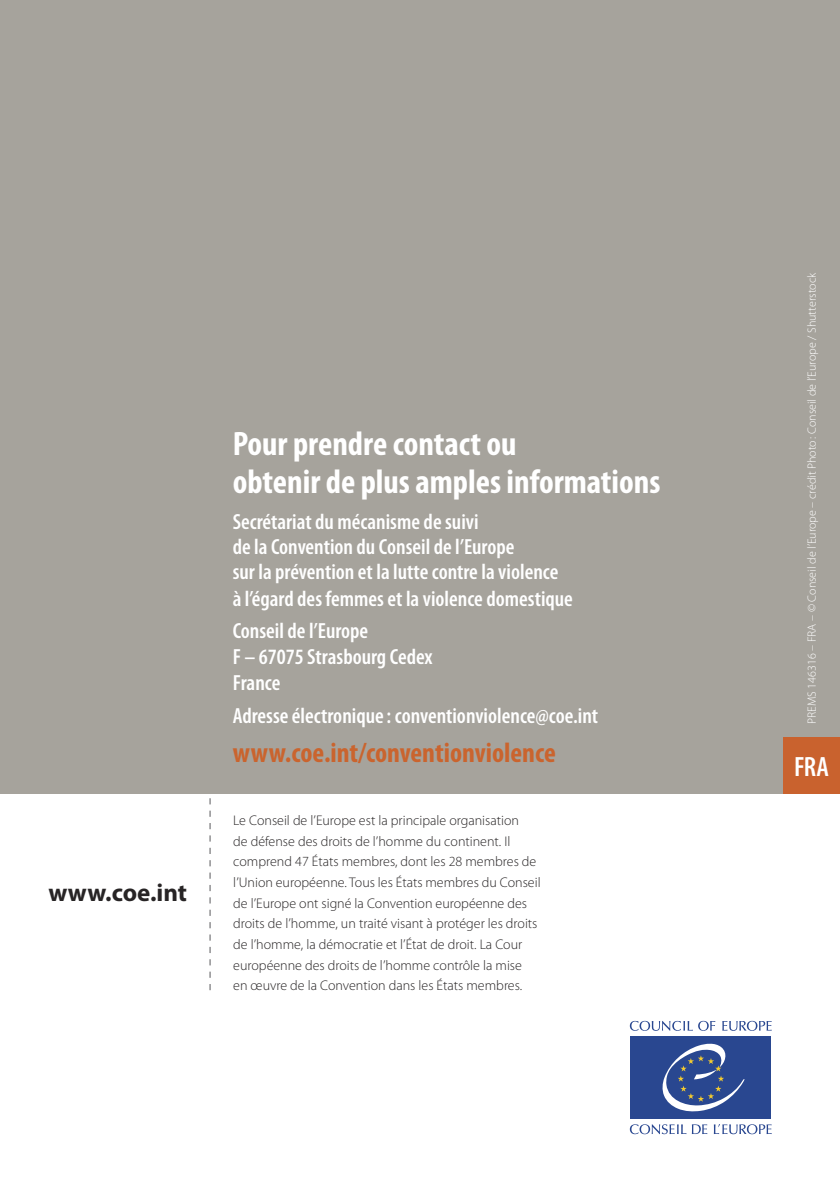
<style>
.page{position:relative;width:840px;height:1191px;background:#fff}
.page>*{position:absolute;margin:0;border:0;box-sizing:border-box;transform-origin:0 0}
.t1{font:700 condensed 34px/38px "Myriad Pro";color:#fff}
.t2{font:700 condensed 28px "Myriad Pro";color:#ca642e}
.t3{font:600 condensed 28px "Myriad Pro";color:#fff}
.t4{font:700 25px "Myriad Pro";color:#272425}
.t5{font:600 condensed 22px/25.4px "Myriad Pro";color:#fff}
.t6{font:300 14px/20.6px "Myriad Pro";color:#272425}
.t7{font:300 12px "Myriad Pro";color:#fff}
</style>
<div class="page">
<div style="left:0;top:0;width:839px;height:794px;background:#a6a39c"></div>
<svg style="left:722px;top:1020px;width:49px;height:10px"></svg>
<svg style="left:629px;top:1020px;width:86px;height:10px"></svg>
<svg style="left:713px;top:1124px;width:58px;height:10px"></svg>
<svg style="left:629px;top:1124px;width:78px;height:10px"></svg>
<div style="left:630px;top:1036px;width:140px;height:82px;background:#294790"></div>
<svg style="left:662px;top:1043px;width:82px;height:68px"></svg>
<svg style="left:209px;top:798px;width:1px;height:192px"></svg>
<div style="left:782px;top:737px;width:57px;height:57px;background:#c9622e"></div>
<h3 class="t4" style="left:48px;top:877px;width:140px">www.coe.int</h3>
<h1 class="t1" style="left:232px;top:427px;width:429px">Pour prendre contact ou<br>obtenir de plus amples informations</h1>
<h3 class="t5" style="left:232px;top:511px;width:341px">Secrétariat du mécanisme de suivi<br>de la Convention du Conseil de l’Europe<br>sur la prévention et la lutte contre la violence<br>à l’égard des femmes et la violence domestique</h3>
<h3 class="t5" style="left:232px;top:619px;width:201px;line-height:26.4px">Conseil de l’Europe<br>F – 67075 Strasbourg Cedex<br>France</h3>
<h3 class="t5" style="left:232px;top:704px;width:367px">Adresse électronique: conventionviolence@coe.int</h3>
<h2 class="t2" style="left:232px;top:742px;width:324px">www.coe.int/conventionviolence</h2>
<p class="t6" style="left:233px;top:811px;width:309px">Le Conseil de l’Europe est la principale organisation<br>de défense des droits de l’homme du continent. Il comprend 47 États membres, dont les 28 membres de l’Union européenne. Tous les États membres du Conseil de l’Europe ont signé la Convention européenne des droits de l’homme, un traité visant à protéger les droits de l’homme, la démocratie et l’État de droit. La Cour européenne des droits de l’homme contrôle la mise<br>en œuvre de la Convention dans les États membres.</p>
<p class="t7" style="left:807px;top:724px;width:452px;rotate:-90deg">PREMS 146316 – FRA – © Conseil de l’Europe – crédit Photo: Conseil de l’Europe / Shutterstock</p>
<h2 class="t3" style="left:793px;top:756px;width:37px">FRA</h2>
</div>
